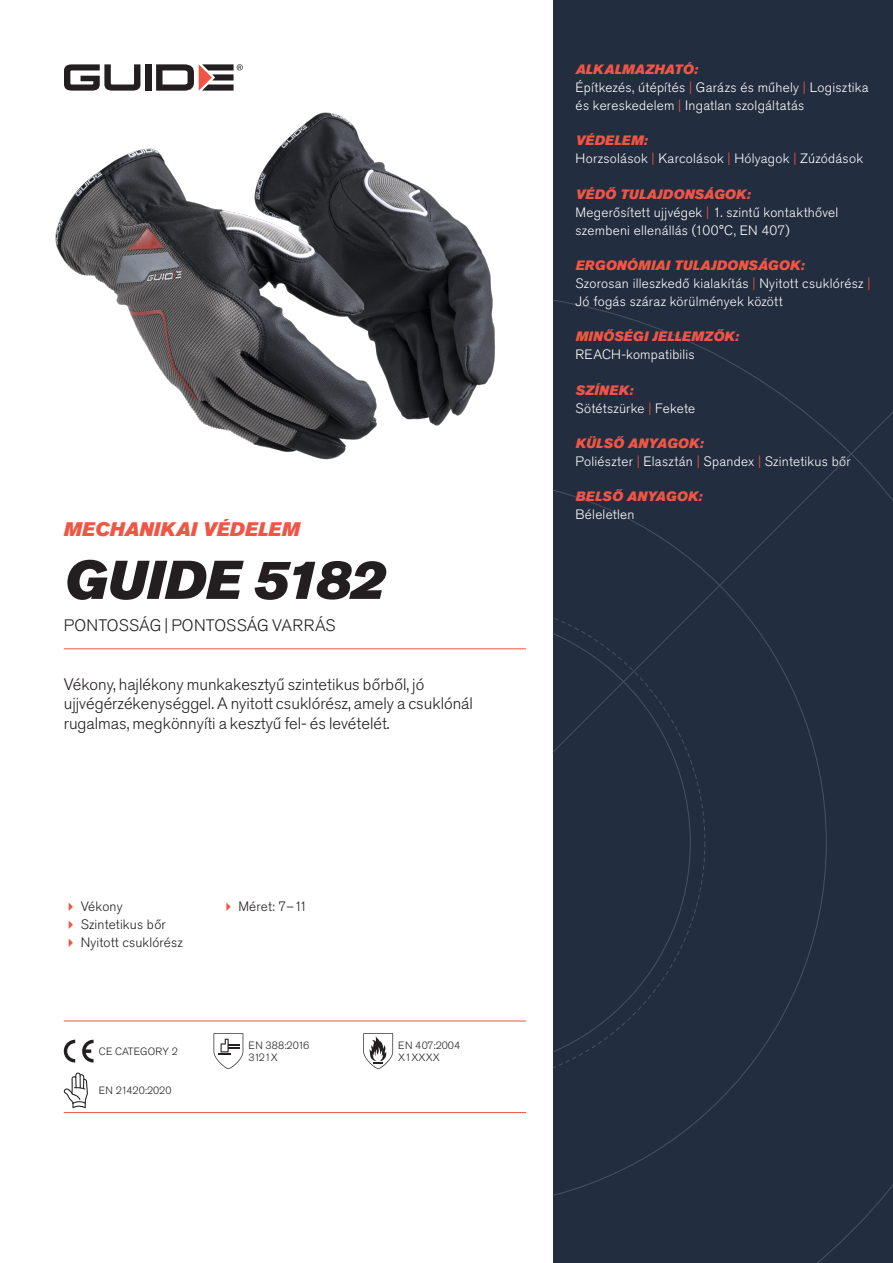
<style>
.page{position:relative;width:893px;height:1263px;background:#fff}
.page>*{position:absolute;margin:0;border:0;box-sizing:border-box;transform-origin:0 0}
.Rubrik{font:italic 54px "Akzidenz Grotesk Pro Super";color:#231f20}
.Överrubrik{font:italic 19.5px "Akzidenz Grotesk Pro Super";letter-spacing:.005em;color:#f05545}
.Ingress{font:300 16.5px/19.8px "Akzidenz Grotesk Pro";color:#231f20}
.Product_-_AltSegment{font:300 16.5px "Akzidenz Grotesk Pro";letter-spacing:.01em;color:#231f20}
.Produkt_-_Brödtext{font:300 13.5px/18px "Akzidenz Grotesk Pro";letter-spacing:.02em;color:#fff}
.Produkt_-_Namn{font:italic 13.5px "Akzidenz Grotesk Pro Super";letter-spacing:.015em;color:#f05545}
.t1{font:300 13.5px "Akzidenz Grotesk Pro";letter-spacing:.01em;color:#231f20}
.t2{font:300 10.5px "Akzidenz Grotesk Pro";color:#231f20}
.s1{color:#f05545}
</style>
<div class="page">
<div style="left:145px;top:64px;width:7px;height:27px;background:#231f20"></div>
<svg style="left:156px;top:64px;width:87px;height:27px"></svg>
<svg style="left:64px;top:64px;width:76px;height:27px"></svg>
<div style="left:553px;top:0;width:340px;height:1263px;background:#222d3f"></div>
<svg style="left:553px;top:300px;width:340px;height:963px"></svg>
<hr style="left:64px;top:1021px;width:462px;height:1px;background:#f05545">
<hr style="left:64px;top:1112px;width:462px;height:1px;background:#f05545">
<svg style="left:64px;top:1040px;width:11px;height:22px"></svg>
<svg style="left:82px;top:1040px;width:12px;height:22px"></svg>
<svg style="left:214px;top:1033px;width:29px;height:36px"></svg>
<svg style="left:363px;top:1033px;width:30px;height:36px"></svg>
<svg style="left:64px;top:1072px;width:24px;height:36px"></svg>
<img style="left:55px;top:112px;width:440px;height:348px">
<hr style="left:64px;top:648px;width:462px;height:1px;background:#f05545">
<p class="Överrubrik" style="left:64px;top:517px;width:237px">MECHANIKAI VÉDELEM</p>
<p class="Rubrik" style="left:64px;top:545px;width:322px">GUIDE 5182</p>
<p class="Product_-_AltSegment" style="left:64px;top:615px;width:273px">PONTOSSÁG | PONTOSSÁG VARRÁS</p>
<p class="Ingress" style="left:64px;top:674px;width:411px">Vékony, hajlékony munkakesztyű szintetikus bőrből, jó ujjvégérzékenységgel. A nyitott csuklórész, amely a csuklónál rugalmas, megkönnyíti a kesztyű fel- és levételét.</p>
<p class="t1" style="left:81px;top:898px;width:43px">Vékony</p>
<p class="t1" style="left:81px;top:916px;width:86px">Szintetikus bőr</p>
<p class="t1" style="left:81px;top:934px;width:103px">Nyitott csuklórész</p>
<p class="t2" style="left:99px;top:1044px;width:81px">CE CATEGORY 2</p>
<p class="t2" style="left:99px;top:1084px;width:74px">EN 21420:2020</p>
<p class="t1" style="left:238px;top:898px;width:70px">Méret: 7–11</p>
<p class="t2" style="left:248px;top:1038px;width:62px">EN 388:2016</p>
<p class="t2" style="left:248px;top:1050px;width:31px">3121X</p>
<p class="t2" style="left:398px;top:1038px;width:63px">EN 407:2004</p>
<p class="t2" style="left:398px;top:1050px;width:43px">X1XXXX</p>
<p class="Produkt_-_Namn" style="left:576px;top:60px;width:124px">ALKALMAZHATÓ:</p>
<p class="Produkt_-_Brödtext" style="left:576px;top:78px;width:295px">Építkezés, útépítés <span class="s1">|</span> Garázs és műhely <span class="s1">|</span> Logisztika és kereskedelem <span class="s1">|</span> Ingatlan szolgáltatás</p>
<p class="Produkt_-_Namn" style="left:576px;top:132px;width:73px">VÉDELEM:</p>
<p class="Produkt_-_Brödtext" style="left:576px;top:150px;width:289px">Horzsolások <span class="s1">|</span> Karcolások <span class="s1">|</span> Hólyagok <span class="s1">|</span> Zúzódások</p>
<p class="Produkt_-_Namn" style="left:576px;top:185px;width:176px">VÉDŐ TULAJDONSÁGOK:</p>
<p class="Produkt_-_Brödtext" style="left:576px;top:203px;width:264px">Megerősített ujjvégek <span class="s1">|</span> 1. szintű kontakthővel szembeni ellenállás (100°C, EN 407)</p>
<p class="Produkt_-_Namn" style="left:576px;top:256px;width:230px">ERGONÓMIAI TULAJDONSÁGOK:</p>
<p class="Produkt_-_Brödtext" style="left:576px;top:274px;width:296px">Szorosan illeszkedő kialakítás <span class="s1">|</span> Nyitott csuklórész <span class="s1">|<br></span>Jó fogás száraz körülmények között</p>
<p class="Produkt_-_Namn" style="left:576px;top:328px;width:165px">MINŐSÉGI JELLEMZŐK:</p>
<p class="Produkt_-_Brödtext" style="left:576px;top:346px;width:121px">REACH-kompatibilis</p>
<p class="Produkt_-_Namn" style="left:576px;top:381px;width:59px">SZÍNEK:</p>
<p class="Produkt_-_Brödtext" style="left:576px;top:399px;width:121px">Sötétszürke <span class="s1">|</span> Fekete</p>
<p class="Produkt_-_Namn" style="left:576px;top:434px;width:129px">KÜLSŐ ANYAGOK:</p>
<p class="Produkt_-_Brödtext" style="left:576px;top:452px;width:276px">Poliészter <span class="s1">|</span> Elasztán <span class="s1">|</span> Spandex <span class="s1">|</span> Szintetikus bőr</p>
<p class="Produkt_-_Namn" style="left:576px;top:488px;width:128px">BELSŐ ANYAGOK:</p>
<p class="Produkt_-_Brödtext" style="left:576px;top:506px;width:60px">Béleletlen</p>
</div>
